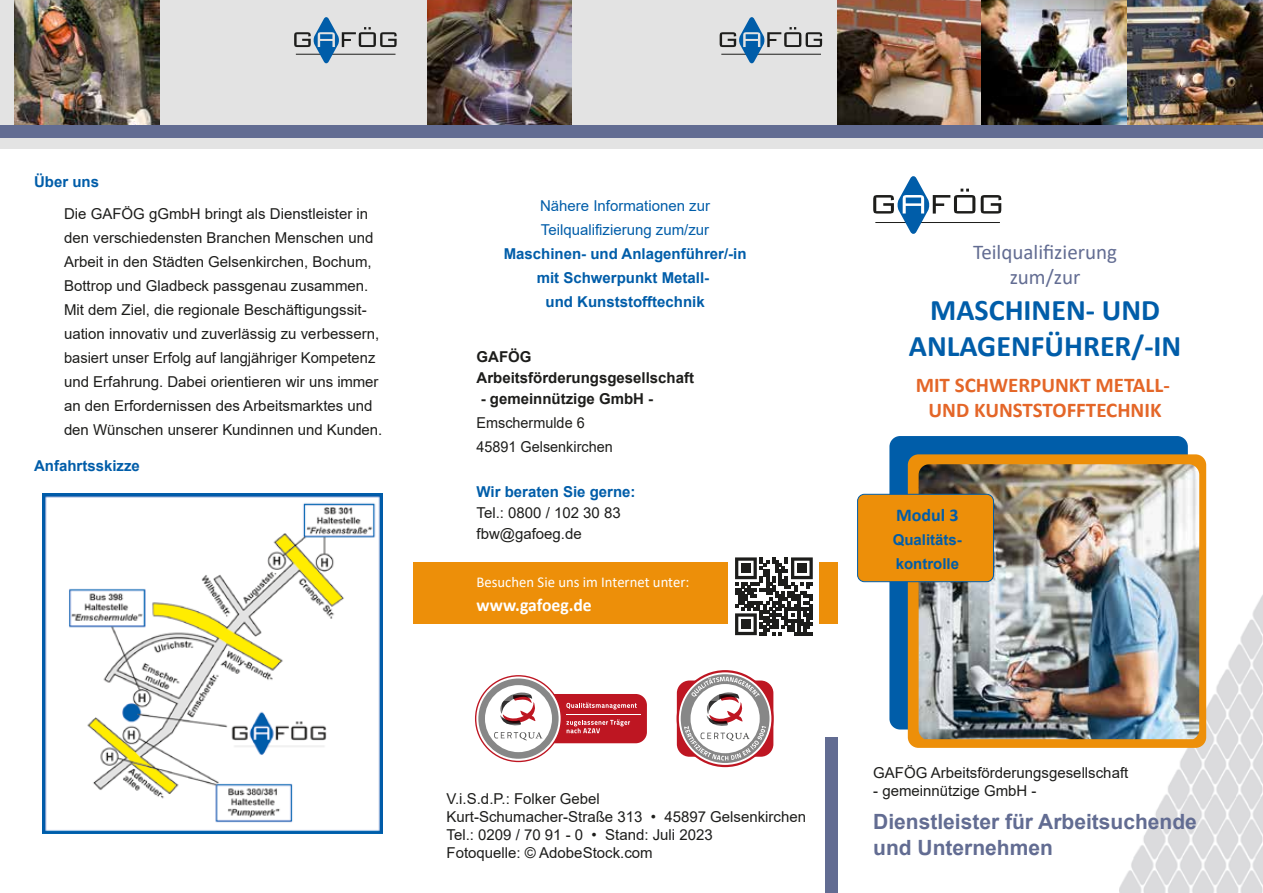
<style>
.page{position:relative;width:1263px;height:893px;background:#fff}
.page>*{position:absolute;margin:0;border:0;box-sizing:border-box;transform-origin:0 0}
.t1{font:700 30px/36px "Calibri";color:#005da9;text-align:center}
.t2{font:700 21px/25.2px "Arial";color:#626c92}
.t3{font:700 21px/25.2px "Calibri";color:#e46628;text-align:center}
.t4{font:21px/25.2px "Calibri";color:#626c92;text-align:center}
.t5{font:700 18px "Calibri";color:#fff}
.t6{font:700 18px "Calibri";color:#005da9}
.t7{font:15px/24px "Arial";color:#1d1d1b}
.t8{font:700 15px/24px "Arial";color:#005da9;text-align:center}
.t9{font:700 15px/21px "Arial";color:#1d1d1b}
.t10{font:15px/24px "Arial";color:#005da9}
.t11{font:15px/24px "Arial";color:#1d1d1b;scale:.96 1}
.t12{font:15px "Calibri";color:#fff}
</style>
<div class="page">
<div style="left:413px;top:562px;width:425px;height:62px;background:#ed8f09"></div>
<div style="left:0;top:0;width:1263px;height:148px;background:#e3e3e3"></div>
<hr style="left:875px;top:222px;width:125px;height:1px;background:#1d1d1b">
<svg style="left:981px;top:195px;width:20px;height:19px"></svg>
<svg style="left:873px;top:176px;width:102px;height:58px"></svg>
<div style="left:825px;top:737px;width:13px;height:156px;background:#626c92"></div>
<img style="left:1120px;top:594px;width:143px;height:299px">
<img style="left:15px;top:0;width:144px;height:125px">
<img style="left:427px;top:0;width:145px;height:125px">
<img style="left:838px;top:0;width:287px;height:125px">
<img style="left:1125px;top:0;width:138px;height:125px">
<div style="left:0;top:125px;width:1263px;height:13px;background:#626c92"></div>
<svg style="left:720px;top:17px;width:102px;height:47px"></svg>
<svg style="left:294px;top:17px;width:103px;height:47px"></svg>
<div style="left:491px;top:694px;width:156px;height:49px;background:#be1622;border-radius:11px"></div>
<hr style="left:566px;top:714px;width:75px;height:1px;background:#fff">
<svg style="left:475px;top:675px;width:162px;height:87px"></svg>
<div style="left:677px;top:680px;width:96px;height:77px;background:#be1622;border-radius:13px"></div>
<svg style="left:678px;top:671px;width:94px;height:95px"></svg>
<div style="left:677px;top:670px;width:97px;height:97px;border:2px solid #be1622;border-radius:50%"></div>
<div style="left:681px;top:674px;width:88px;height:89px;background:#878787;border-radius:50%"></div>
<svg style="left:684px;top:677px;width:82px;height:83px"></svg>
<div style="left:889px;top:436px;width:299px;height:293px;background:#005da9;border-radius:11px"></div>
<div style="left:908px;top:454px;width:298px;height:294px;background:#ed8f09;border-radius:11px"></div>
<img style="left:918px;top:464px;width:281px;height:275px">
<img style="left:43px;top:493px;width:340px;height:340px">
<div style="left:729px;top:551px;width:90px;height:90px;background:#fff"></div>
<svg style="left:735px;top:557px;width:78px;height:78px"></svg>
<div style="left:741px;top:564px;width:10px;height:9px;background:#1d1d1b"></div>
<div style="left:797px;top:564px;width:9px;height:9px;background:#1d1d1b"></div>
<div style="left:741px;top:620px;width:10px;height:9px;background:#1d1d1b"></div>
<div style="left:857px;top:494px;width:136px;height:88px;background:#ed8f09;border-radius:7px"></div>
<div style="left:857px;top:494px;width:137px;height:88px;border:1px solid #005da9;border-radius:7px"></div>
<p class="t8" style="left:34px;top:170px;width:67px">Über uns</p>
<p class="t7" style="left:64px;top:201px;width:320px">Die GAFÖG gGmbH bringt als Dienstleister in den verschiedensten Branchen Menschen und Arbeit in den Städten Gelsenkirchen, Bochum, Bottrop und Gladbeck passgenau zusammen.<br>Mit dem Ziel, die regionale Beschäftigungssit&shy;uation innovativ und zuverlässig zu verbessern, basiert unser Erfolg auf langjähriger Kompetenz und Erfahrung. Dabei orientieren wir uns immer an den Erfordernissen des Arbeitsmarktes und den Wünschen unserer Kundinnen und Kunden.</p>
<p class="t8" style="left:34px;top:454px;width:107px">Anfahrtsskizze</p>
<p class="t10" style="left:540px;top:194px;width:172px">Nähere Informationen zur<br>Teilqualifizierung zum/zur</p>
<p class="t8" style="left:504px;top:242px;width:244px">Maschinen- und Anlagenführer/-in mit Schwerpunkt Metall-<br>und Kunststofftechnik</p>
<p class="t9" style="left:476px;top:347px;width:219px">GAFÖG<br>Arbeitsförderungsgesellschaft</p>
<p class="t9" style="left:481px;top:389px;width:174px">- gemeinnützige GmbH -</p>
<p class="t11" style="left:476px;top:411px;width:143px">Emschermulde 6<br>45891 Gelsenkirchen</p>
<p class="t8" style="left:476px;top:480px;width:161px">Wir beraten Sie gerne:</p>
<p class="t7" style="left:476px;top:503px;width:146px;line-height:21px">Tel.: 0800 / 102 30 83 fbw@gafoeg.de</p>
<p class="t12" style="left:476px;top:572px;width:214px">Besuchen Sie uns im Internet unter:</p>
<p class="t5" style="left:476px;top:593px;width:117px">www.gafoeg.de</p>
<p class="t7" style="left:446px;top:790px;width:361px;line-height:18px">V.i.S.d.P.: Folker Gebel<br>Kurt-Schumacher-Straße 313 • 45897 Gelsenkirchen Tel.: 0209 / 70 91 - 0 • Stand: Juli 2023<br>Fotoquelle: © AdobeStock.com</p>
<h2 class="t4" style="left:973px;top:238px;width:146px">Teilqualifizierung zum/zur</h2>
<h1 class="t1" style="left:909px;top:291px;width:274px">MASCHINEN- UND<br>ANLAGENFÜHRER/-IN</h1>
<h2 class="t3" style="left:916px;top:372px;width:256px">MIT SCHWERPUNKT METALL-<br>UND KUNSTSTOFFTECHNIK</h2>
<p class="t6" style="left:896px;top:503px;width:64px">Modul 3</p>
<p class="t8" style="left:893px;top:528px;width:71px;text-align:left">Qualitäts&shy;kontrolle</p>
<p class="t7" style="left:873px;top:761px;width:257px">GAFÖG Arbeitsförderungsgesellschaft</p>
<p class="t7" style="left:873px;top:779px;width:165px">- gemeinnützige GmbH -</p>
<h2 class="t2" style="left:873px;top:810px;width:325px">Dienstleister für Arbeitsuchende und Unternehmen</h2>
</div>
